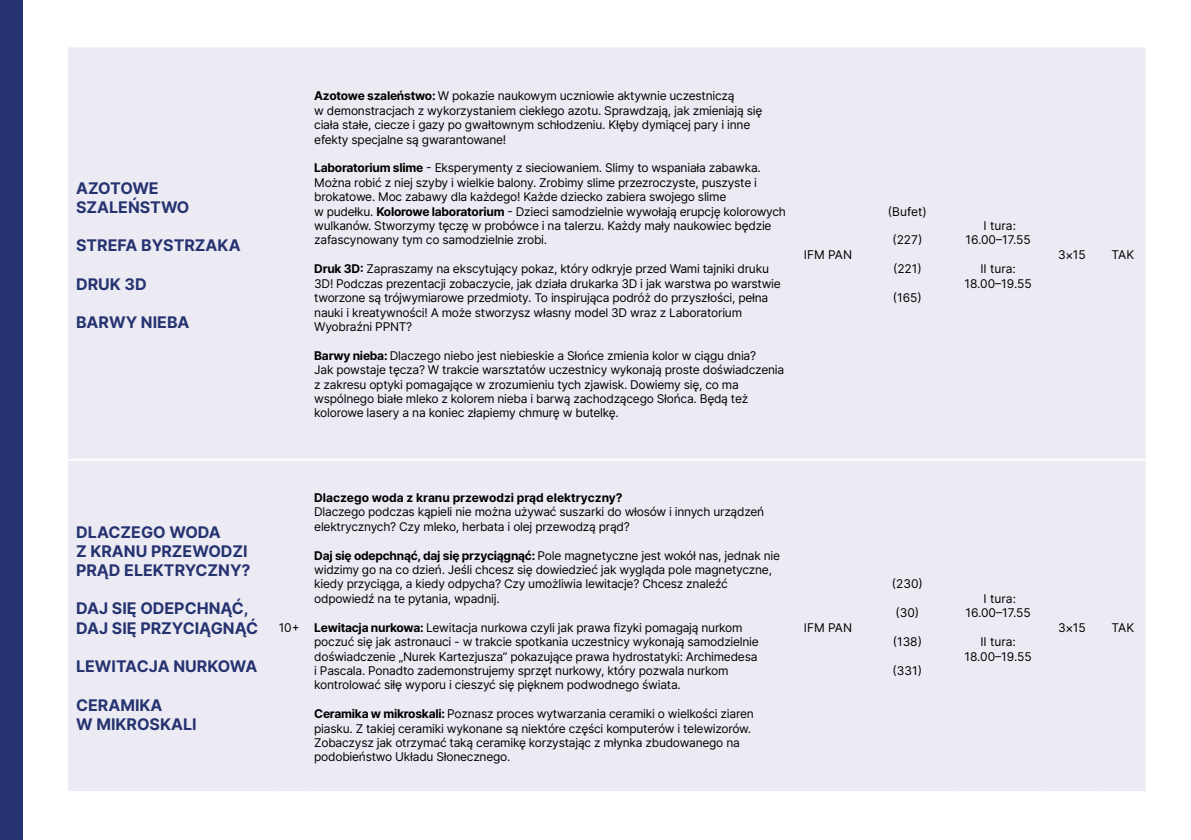
<style>
.page{position:relative;width:1191px;height:840px;background:#fff}
.page>*{position:absolute;margin:0;border:0;box-sizing:border-box;transform-origin:0 0}
.t1{font:700 16px/19.2px "Inter";color:#263371}
.t2{font:12px/14.4px "Inter";letter-spacing:-.02em;color:#000}
.t3{font:12px/14.4px "Inter";color:#000;text-align:center}
.t4{font:700 12px "Inter";color:#000}
.s1{font-weight:700}
.s2{font-family:"Helvetica"}
</style>
<div class="page">
<div style="left:0;top:0;width:23px;height:839px;background:#263371"></div>
<div style="left:68px;top:47px;width:1077px;height:743px;background:#ecebf3"></div>
<hr style="left:1043px;top:458px;width:57px;height:2px;background:#fff">
<hr style="left:1100px;top:458px;width:45px;height:2px;background:#fff">
<hr style="left:68px;top:458px;width:204px;height:2px;background:#fff">
<hr style="left:272px;top:458px;width:34px;height:2px;background:#fff">
<hr style="left:306px;top:458px;width:488px;height:2px;background:#fff">
<hr style="left:794px;top:458px;width:68px;height:2px;background:#fff">
<hr style="left:862px;top:458px;width:90px;height:2px;background:#fff">
<hr style="left:952px;top:458px;width:91px;height:2px;background:#fff">
<h1 class="t1" style="left:76px;top:178px;width:115px">AZOTOWE<br>SZALEŃSTWO</h1>
<h1 class="t1" style="left:76px;top:235px;width:166px">STREFA BYSTRZAKA</h1>
<h1 class="t1" style="left:76px;top:274px;width:72px">DRUK 3D</h1>
<h1 class="t1" style="left:76px;top:312px;width:115px">BARWY NIEBA</h1>
<p class="t2" style="left:314px;top:88px;width:449px"><span class="s1">Azotowe szaleństwo:</span> W pokazie naukowym uczniowie aktywnie uczestniczą<br>w demonstracjach z wykorzystaniem ciekłego azotu. Sprawdzają, jak zmieniają się ciała stałe, ciecze i gazy po gwałtownym schłodzeniu. Kłęby dymiącej pary i inne efekty specjalne są gwarantowane!</p>
<p class="t2" style="left:314px;top:160px;width:473px"><span class="s1">Laboratorium slime</span> - Eksperymenty z sieciowaniem. Slimy to wspaniała zabawka.<br>Można robić z niej szyby i wielkie balony. Zrobimy slime przezroczyste, puszyste i brokatowe. Moc zabawy dla każdego! Każde dziecko zabiera swojego slime<br>w pudełku. <span class="s1">Kolorowe laboratorium</span> - Dzieci samodzielnie wywołają erupcję kolorowych wulkanów. Stworzymy tęczę w probówce i na talerzu. Każdy mały naukowiec będzie zafascynowany tym co samodzielnie zrobi.</p>
<p class="t2" style="left:314px;top:261px;width:468px"><span class="s1">Druk 3D:</span> Zapraszamy na ekscytujący pokaz, który odkryje przed Wami tajniki druku 3D! Podczas prezentacji zobaczycie, jak działa drukarka 3D i jak warstwa po warstwie tworzone są trójwymiarowe przedmioty. To inspirująca podróż do przyszłości, pełna nauki i kreatywności! A może stworzysz własny model 3D wraz z Laboratorium Wyobraźni PPNT?</p>
<p class="t2" style="left:314px;top:348px;width:471px"><span class="s1">Barwy nieba:</span> Dlaczego niebo jest niebieskie a Słońce zmienia kolor w ciągu dnia?<br>Jak powstaje tęcza? W trakcie warsztatów uczestnicy wykonają proste doświadczenia z zakresu optyki pomagające w zrozumieniu tych zjawisk. Dowiemy się, co ma wspólnego białe mleko z kolorem nieba i barwą zachodzącego Słońca. Będą też kolorowe lasery a na koniec złapiemy chmurę w butelkę.</p>
<p class="t2" style="left:804px;top:247px;width:50px">IFM PAN</p>
<h1 class="t1" style="left:76px;top:521px;width:176px">DLACZEGO WODA<br>Z KRANU PRZEWODZI<br>PRĄD ELEKTRYCZNY?</h1>
<h1 class="t1" style="left:76px;top:598px;width:183px">DAJ SIĘ ODEPCHNĄĆ,<br>DAJ SIĘ PRZYCIĄGNĄĆ</h1>
<h1 class="t1" style="left:76px;top:656px;width:183px">LEWITACJA NURKOWA</h1>
<h1 class="t1" style="left:76px;top:694px;width:122px">CERAMIKA<br>W MIKROSKALI</h1>
<p class="t2" style="left:279px;top:619px;width:22px">10+</p>
<p class="t4" style="left:314px;top:488px;width:310px">Dlaczego woda z kranu przewodzi prąd elektryczny?</p>
<p class="t2" style="left:314px;top:504px;width:451px">Dlaczego podczas kąpieli nie można używać suszarki do włosów i innych urządzeń elektrycznych? Czy mleko, herbata i olej przewodzą prąd?</p>
<p class="t2" style="left:314px;top:547px;width:467px"><span class="s1">Daj się odepchnąć, daj się przyciągnąć:</span> Pole magnetyczne jest wokół nas, jednak nie widzimy go na co dzień. Jeśli chcesz się dowiedzieć jak wygląda pole magnetyczne, kiedy przyciąga, a kiedy odpycha? Czy umożliwia lewitacje? Chcesz znaleźć odpowiedź na te pytania, wpadnij.</p>
<p class="t2" style="left:314px;top:619px;width:446px"><span class="s1">Lewitacja nurkowa:</span> Lewitacja nurkowa czyli jak prawa fizyki pomagają nurkom poczuć się jak astronauci - w trakcie spotkania uczestnicy wykonają samodzielnie doświadczenie „Nurek Kartezjusza” pokazujące prawa hydrostatyki: Archimedesa i Pascala. Ponadto zademonstrujemy sprzęt nurkowy, który pozwala nurkom kontrolować siłę wyporu i cieszyć się pięknem podwodnego świata.</p>
<p class="t2" style="left:314px;top:706px;width:441px"><span class="s1">Ceramika w mikroskali:</span> Poznasz proces wytwarzania ceramiki o wielkości ziaren piasku. Z takiej ceramiki wykonane są niektóre części komputerów i telewizorów.<br>Zobaczysz jak otrzymać taką ceramikę korzystając z młynka zbudowanego na podobieństwo Układu Słonecznego.</p>
<p class="t2" style="left:804px;top:619px;width:50px">IFM PAN</p>
<p class="t2" style="left:888px;top:204px;width:40px">(Bufet)</p>
<p class="t2" style="left:892px;top:232px;width:32px">(227)</p>
<p class="t2" style="left:893px;top:261px;width:30px">(221)</p>
<p class="t2" style="left:893px;top:290px;width:31px">(165)</p>
<p class="t2" style="left:892px;top:576px;width:33px">(230)</p>
<p class="t2" style="left:895px;top:605px;width:25px">(30)</p>
<p class="t2" style="left:892px;top:634px;width:31px">(138)</p>
<p class="t2" style="left:892px;top:662px;width:31px">(331)</p>
<p class="t3" style="left:965px;top:218px;width:67px">I tura:<br>16.00–17.55</p>
<p class="t3" style="left:964px;top:261px;width:69px">II tura:<br>18.00–19.55</p>
<p class="t2" style="left:1058px;top:247px;width:29px">3<span class="s2">×</span>15</p>
<p class="t2" style="left:1111px;top:247px;width:24px">TAK</p>
<p class="t3" style="left:965px;top:590px;width:67px">I tura:<br>16.00–17.55</p>
<p class="t3" style="left:964px;top:634px;width:69px">II tura:<br>18.00–19.55</p>
<p class="t2" style="left:1058px;top:619px;width:29px">3<span class="s2">×</span>15</p>
<p class="t2" style="left:1111px;top:619px;width:24px">TAK</p>
</div>
